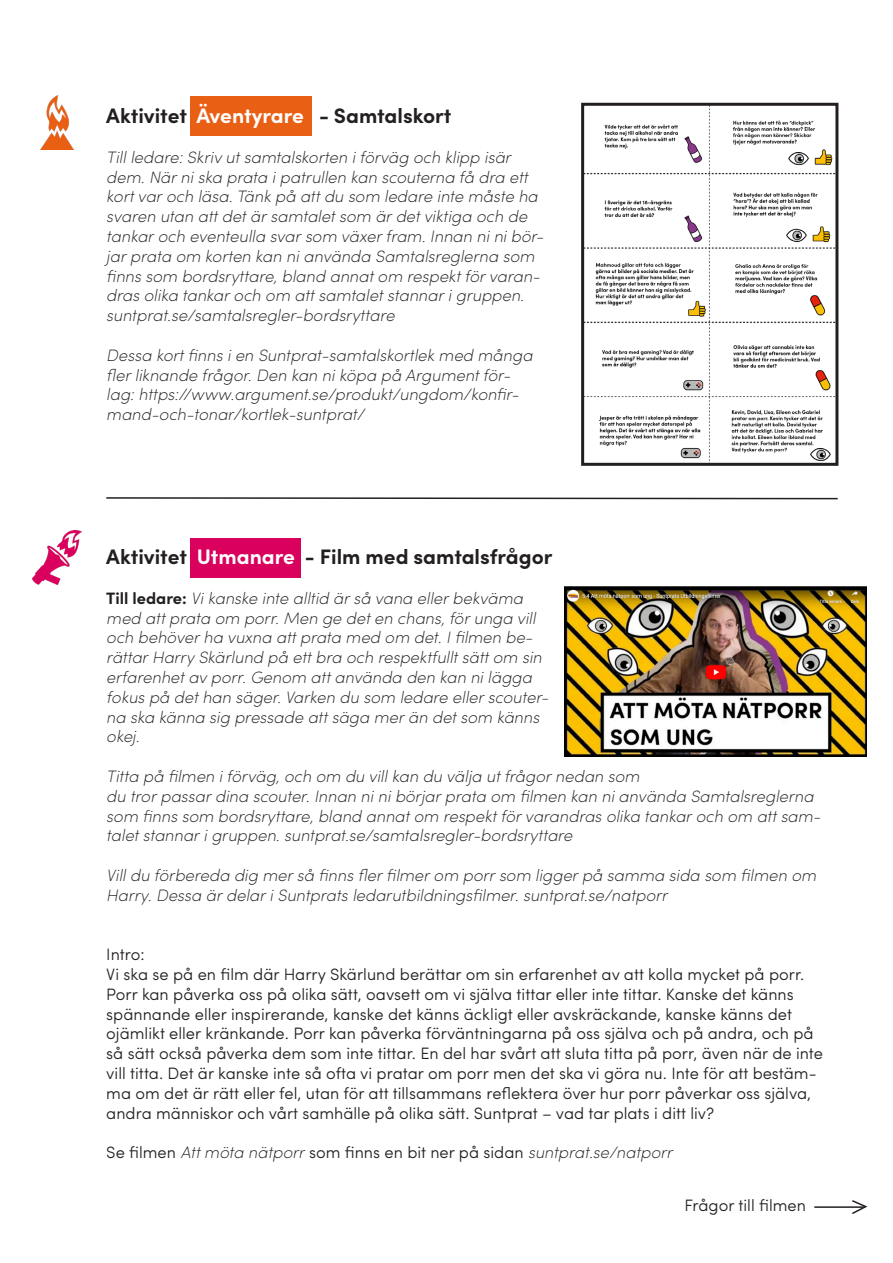
<style>
.page{position:relative;width:893px;height:1263px;background:#fff}
.page>*{position:absolute;margin:0;border:0;box-sizing:border-box;transform-origin:0 0}
.t1{font:700 21px "Sofia Pro";color:#231f20}
.t2{font:italic 200 16.5px/19.8px "Sofia Pro";color:#231f20}
.t3{font:300 16.5px/19.8px "Sofia Pro";color:#231f20}
.s1{color:#fff}
.s2{font-weight:700;font-style:normal}
.s3{font-weight:300;font-style:normal}
</style>
<div class="page">
<div style="left:190px;top:96px;width:122px;height:39px;background:#e95f13"></div>
<div style="left:190px;top:538px;width:110px;height:40px;background:#da005e"></div>
<svg style="left:106px;top:497px;width:732px;height:3px"></svg>
<img style="left:564px;top:586px;width:302px;height:170px">
<img style="left:585px;top:108px;width:249px;height:353px">
<div style="left:581px;top:103px;width:257px;height:363px;border:3px solid #231f20"></div>
<img style="left:40px;top:96px;width:34px;height:54px">
<img style="left:32px;top:531px;width:50px;height:54px">
<hr style="left:814px;top:1206px;width:50px;height:2px;background:#231f20">
<svg style="left:850px;top:1200px;width:18px;height:14px"></svg>
<p class="t1" style="left:106px;top:100px;width:347px">Aktivitet <span class="s1">Äventyrare</span> - Samtalskort</p>
<p class="t2" style="left:106px;top:146px;width:439px">Till ledare: Skriv ut samtalskorten i förväg och klipp isär dem. När ni ska prata i patrullen kan scouterna få dra ett kort var och läsa. Tänk på att du som ledare inte måste ha svaren utan att det är samtalet som är det viktiga och de tankar och eventeulla svar som växer fram. Innan ni ni bör&shy;jar prata om korten kan ni använda Samtalsreglerna som finns som bordsryttare, bland annat om respekt för varan&shy;dras olika tankar och om att samtalet stannar i gruppen. suntprat.se/samtalsregler-bordsryttare</p>
<p class="t2" style="left:106px;top:344px;width:428px">Dessa kort finns i en Suntprat-samtalskortlek med många fler liknande frågor. Den kan ni köpa på Argument för&shy;lag: https://www.argument.se/produkt/ungdom/konfir&shy;mand-och-tonar/kortlek-suntprat/</p>
<p class="t1" style="left:106px;top:541px;width:448px">Aktivitet <span class="s1">Utmanare</span> - Film med samtalsfrågor</p>
<p class="t2" style="left:106px;top:587px;width:444px"><span class="s2">Till ledare:</span> Vi kanske inte alltid är så vana eller bekväma med att prata om porr. Men ge det en chans, för unga vill och behöver ha vuxna att prata med om det. I filmen be&shy;rättar Harry Skärlund på ett bra och respektfullt sätt om sin erfarenhet av porr. Genom att använda den kan ni lägga fokus på det han säger. Varken du som ledare eller scouter&shy;na ska känna sig pressade att säga mer än det som känns okej.</p>
<p class="t2" style="left:106px;top:765px;width:716px">Titta på filmen i förväg, och om du vill kan du välja ut frågor nedan som<br>du tror passar dina scouter. Innan ni ni börjar prata om filmen kan ni använda Samtalsreglerna som finns som bordsryttare, bland annat om respekt för varandras olika tankar och om att sam&shy;talet stannar i gruppen. suntprat.se/samtalsregler-bordsryttare</p>
<p class="t2" style="left:106px;top:864px;width:711px">Vill du förbereda dig mer så finns fler filmer om porr som ligger på samma sida som filmen om<br>Harry. Dessa är delar i Suntprats ledarutbildningsfilmer. suntprat.se/natporr</p>
<p class="t3" style="left:106px;top:943px;width:40px">Intro:</p>
<p class="t3" style="left:106px;top:963px;width:700px">Vi ska se på en film där Harry Skärlund berättar om sin erfarenhet av att kolla mycket på porr.</p>
<p class="t3" style="left:106px;top:983px;width:718px">Porr kan påverka oss på olika sätt, oavsett om vi själva tittar eller inte tittar. Kanske det känns spännande eller inspirerande, kanske det känns äckligt eller avskräckande, kanske känns det ojämlikt eller kränkande. Porr kan påverka förväntningarna på oss själva och på andra, och på så sätt också påverka dem som inte tittar. En del har svårt att sluta titta på porr, även när de inte vill titta. Det är kanske inte så ofta vi pratar om porr men det ska vi göra nu. Inte för att bestäm&shy;ma om det är rätt eller fel, utan för att tillsammans reflektera över hur porr påverkar oss själva, andra människor och vårt samhälle på olika sätt. Suntprat – vad tar plats i ditt liv?</p>
<p class="t2" style="left:106px;top:1142px;width:568px"><span class="s3">Se filmen</span> Att möta nätporr <span class="s3">som finns en bit ner på sidan</span> suntprat.se/natporr</p>
<p class="t3" style="left:685px;top:1194px;width:123px">Frågor till filmen</p>
</div>
